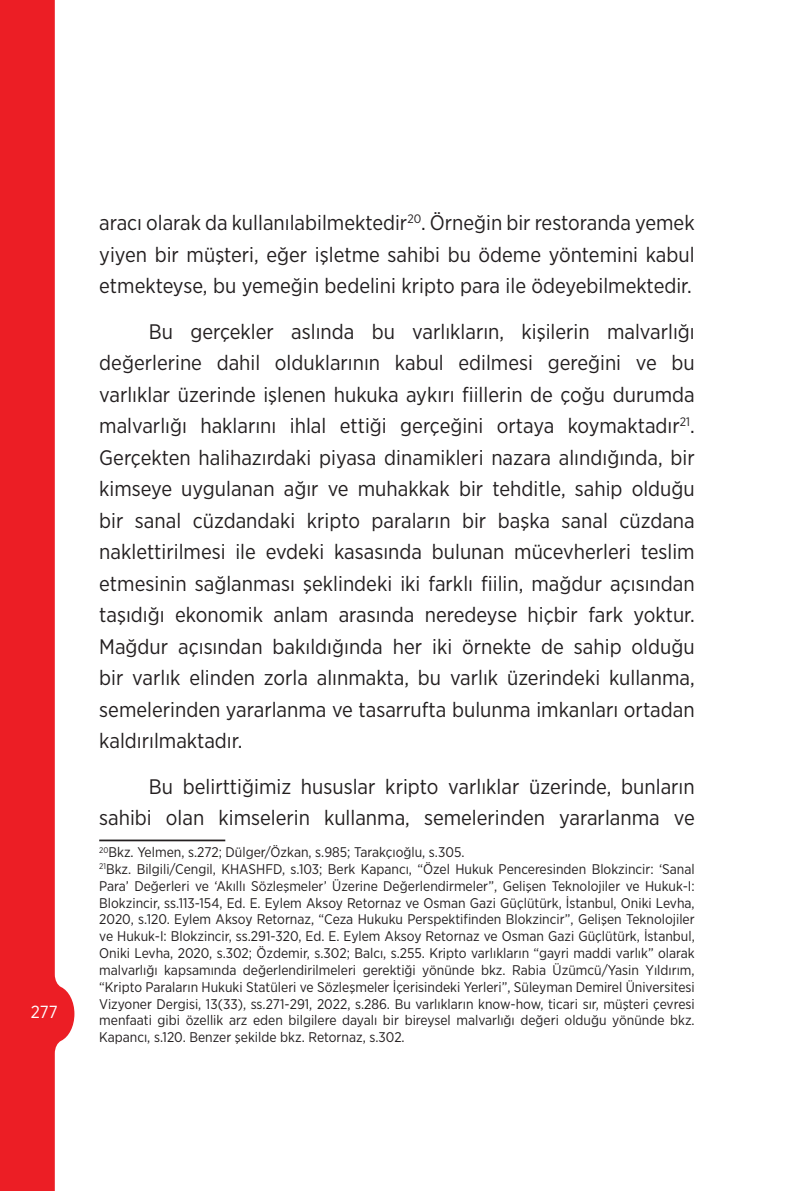
<style>
.page{position:relative;width:794px;height:1191px;background:#fff}
.page>*{position:absolute;margin:0;border:0;box-sizing:border-box;transform-origin:0 0}
.t1{font:21px/31.5px "Gotham Narrow";color:#231f20;text-align:justify}
.t2{font:17.5px "Gotham Narrow";color:#fff}
.t3{font:14px/16.8px "Gotham Narrow";color:#231f20}
</style>
<div class="page">
<svg style="left:0;top:0;width:74px;height:1191px;fill:#ec1e25"></svg>
<hr style="left:99px;top:839px;width:126px;height:2px;background:#231f20">
<p class="t2" style="left:31px;top:1000px;width:28px">277</p>
<p class="t1" style="left:99px;top:207px;width:597px">aracı olarak da kullanılabilmektedir<sup>20</sup>. Örneğin bir restoranda yemek yiyen bir müşteri, eğer işletme sahibi bu ödeme yöntemini kabul etmekteyse, bu yemeğin bedelini kripto para ile ödeyebilmektedir.</p>
<p class="t1" style="left:99px;top:315px;width:597px;text-indent:50px">Bu gerçekler aslında bu varlıkların, kişilerin malvarlığı değerlerine dahil olduklarının kabul edilmesi gereğini ve bu varlıklar üzerinde işlenen hukuka aykırı fiillerin de çoğu durumda malvarlığı haklarını ihlal ettiği gerçeğini ortaya koymaktadır<sup>21</sup>.<br>Gerçekten halihazırdaki piyasa dinamikleri nazara alındığında, bir kimseye uygulanan ağır ve muhakkak bir tehditle, sahip olduğu bir sanal cüzdandaki kripto paraların bir başka sanal cüzdana naklettirilmesi ile evdeki kasasında bulunan mücevherleri teslim etmesinin sağlanması şeklindeki iki farklı fiilin, mağdur açısından taşıdığı ekonomik anlam arasında neredeyse hiçbir fark yoktur.<br>Mağdur açısından bakıldığında her iki örnekte de sahip olduğu bir varlık elinden zorla alınmakta, bu varlık üzerindeki kullanma, semelerinden yararlanma ve tasarrufta bulunma imkanları ortadan kaldırılmaktadır.</p>
<p class="t1" style="left:99px;top:770px;width:597px;text-align:right">Bu belirttiğimiz hususlar kripto varlıklar üzerinde, bunların sahibi olan kimselerin kullanma, semelerinden yararlanma ve</p>
<p class="t3" style="left:99px;top:843px;width:597px"><sup>20</sup>Bkz. Yelmen, s.272; Dülger/Özkan, s.985; Tarakçıoğlu, s.305.<br><sup>21</sup>Bkz. Bilgili/Cengil, KHASHFD, s.103; Berk Kapancı, “Özel Hukuk Penceresinden Blokzincir: ‘Sanal Para’ Değerleri ve ‘Akıllı Sözleşmeler’ Üzerine Değerlendirmeler”, Gelişen Teknolojiler ve Hukuk-I:<br>Blokzincir, ss.113-154, Ed. E. Eylem Aksoy Retornaz ve Osman Gazi Güçlütürk, İstanbul, Oniki Levha, 2020, s.120. Eylem Aksoy Retornaz, “Ceza Hukuku Perspektifinden Blokzincir”, Gelişen Teknolojiler ve Hukuk-I: Blokzincir, ss.291-320, Ed. E. Eylem Aksoy Retornaz ve Osman Gazi Güçlütürk, İstanbul, Oniki Levha, 2020, s.302; Özdemir, s.302; Balcı, s.255. Kripto varlıkların “gayri maddi varlık” olarak malvarlığı kapsamında değerlendirilmeleri gerektiği yönünde bkz. Rabia Üzümcü/Yasin Yıldırım, “Kripto Paraların Hukuki Statüleri ve Sözleşmeler İçerisindeki Yerleri”, Süleyman Demirel Üniversitesi Vizyoner Dergisi, 13(33), ss.271-291, 2022, s.286. Bu varlıkların know-how, ticari sır, müşteri çevresi menfaati gibi özellik arz eden bilgilere dayalı bir bireysel malvarlığı değeri olduğu yönünde bkz.<br>Kapancı, s.120. Benzer şekilde bkz. Retornaz, s.302.</p>
</div>
